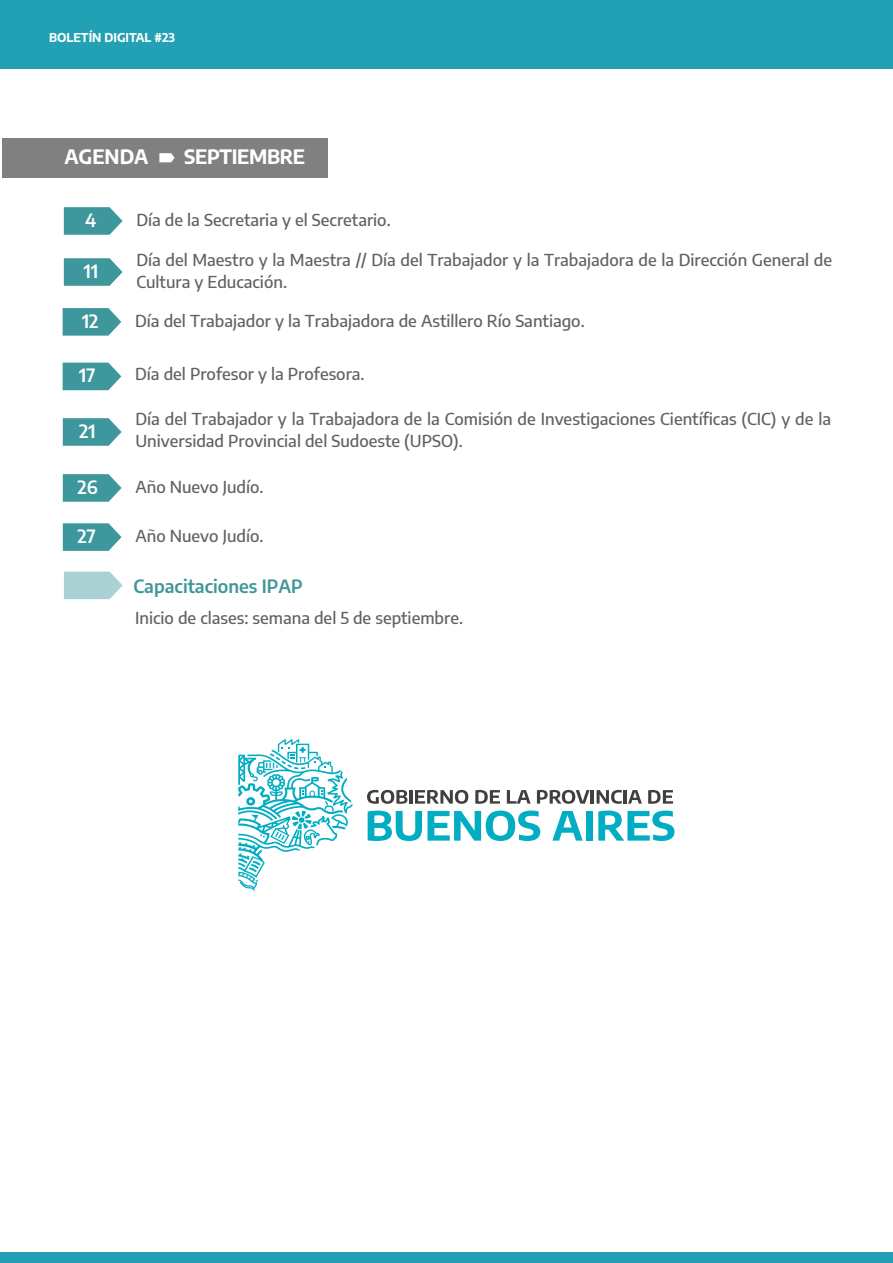
<style>
.page{position:relative;width:893px;height:1263px;background:#fff}
.page>*{position:absolute;margin:0;border:0;box-sizing:border-box;transform-origin:0 0}
.t1{font:700 19.5px "Encode Sans";letter-spacing:-.015em;color:#fff}
.t2{font:600 18px "Encode Sans";color:#3e9699}
.t3{font:600 18px "Encode Sans";color:#fff}
.t4{font:500 16.5px/22.5px "Encode Sans";color:#626161}
.t5{font:700 12px "Encode Sans";color:#fff}
</style>
<div class="page">
<div style="left:0;top:0;width:893px;height:69px;background:#23a1b4"></div>
<div style="left:0;top:1253px;width:893px;height:10px;background:#23a1b4"></div>
<div style="left:3px;top:138px;width:325px;height:39px;background:#808080"></div>
<svg style="left:64px;top:258px;width:59px;height:28px;background:#57a4a9"></svg>
<svg style="left:159px;top:153px;width:16px;height:9px"></svg>
<svg style="left:64px;top:207px;width:59px;height:28px;background:#57a4a9"></svg>
<svg style="left:63px;top:308px;width:58px;height:28px;background:#55a3a8"></svg>
<svg style="left:64px;top:572px;width:59px;height:27px;background:#b3d6d8"></svg>
<svg style="left:63px;top:474px;width:59px;height:28px;background:#57a4a9"></svg>
<svg style="left:63px;top:523px;width:59px;height:28px;background:#57a4a9"></svg>
<svg style="left:63px;top:418px;width:59px;height:28px;background:#57a4a9"></svg>
<svg style="left:367px;top:790px;width:40px;height:14px"></svg>
<hr style="left:409px;top:790px;width:3px;height:14px;background:#443f3f">
<svg style="left:415px;top:790px;width:53px;height:14px"></svg>
<svg style="left:475px;top:790px;width:25px;height:14px"></svg>
<svg style="left:507px;top:790px;width:24px;height:14px"></svg>
<svg style="left:537px;top:790px;width:53px;height:14px"></svg>
<hr style="left:591px;top:790px;width:3px;height:14px;background:#443f3f">
<svg style="left:597px;top:790px;width:25px;height:14px"></svg>
<hr style="left:623px;top:790px;width:4px;height:14px;background:#443f3f">
<svg style="left:628px;top:790px;width:14px;height:14px"></svg>
<svg style="left:648px;top:790px;width:25px;height:14px"></svg>
<svg style="left:368px;top:810px;width:172px;height:31px"></svg>
<svg style="left:552px;top:811px;width:31px;height:30px"></svg>
<div style="left:586px;top:811px;width:7px;height:30px;background:#00adc2"></div>
<svg style="left:598px;top:810px;width:76px;height:31px"></svg>
<svg style="left:238px;top:739px;width:115px;height:152px"></svg>
<svg style="left:63px;top:363px;width:58px;height:27px;background:#51a1a7"></svg>
<p class="t5" style="left:49px;top:28px;width:127px">BOLETÍN DIGITAL #23</p>
<p class="t5" style="left:162px;top:28px;width:13px">17</p>
<p class="t5" style="left:57px;top:35px;width:104px">BOLETÍN DIGITAL</p>
<p class="t1" style="left:65px;top:142px;width:85px">AGENDA</p>
<p class="t1" style="left:184px;top:142px;width:123px">SEPTIEMBRE</p>
<p class="t3" style="left:85px;top:207px;width:13px">4</p>
<p class="t3" style="left:84px;top:258px;width:16px">11</p>
<p class="t4" style="left:136px;top:208px;width:256px">Día de la Secretaria y el Secretario.</p>
<p class="t4" style="left:136px;top:248px;width:697px">Día del Maestro y la Maestra // Día del Trabajador y la Trabajadora de la Dirección General de<br>Cultura y Educación.</p>
<p class="t3" style="left:82px;top:308px;width:18px">12</p>
<p class="t4" style="left:135px;top:309px;width:451px">Día del Trabajador y la Trabajadora de Astillero Río Santiago.</p>
<p class="t3" style="left:79px;top:362px;width:18px">17</p>
<p class="t4" style="left:135px;top:362px;width:231px">Día del Profesor y la Profesora.</p>
<p class="t4" style="left:135px;top:407px;width:697px">Día del Trabajador y la Trabajadora de la Comisión de Investigaciones Científicas (CIC) y de la<br>Universidad Provincial del Sudoeste (UPSO).</p>
<p class="t3" style="left:79px;top:418px;width:18px">21</p>
<p class="t3" style="left:78px;top:474px;width:22px">26</p>
<p class="t4" style="left:135px;top:475px;width:130px">Año Nuevo Judío.</p>
<p class="t3" style="left:78px;top:523px;width:20px">27</p>
<p class="t4" style="left:135px;top:524px;width:130px">Año Nuevo Judío.</p>
<p class="t2" style="left:133px;top:573px;width:171px">Capacitaciones IPAP</p>
<p class="t4" style="left:135px;top:606px;width:329px">Inicio de clases: semana del 5 de septiembre.</p>
</div>
